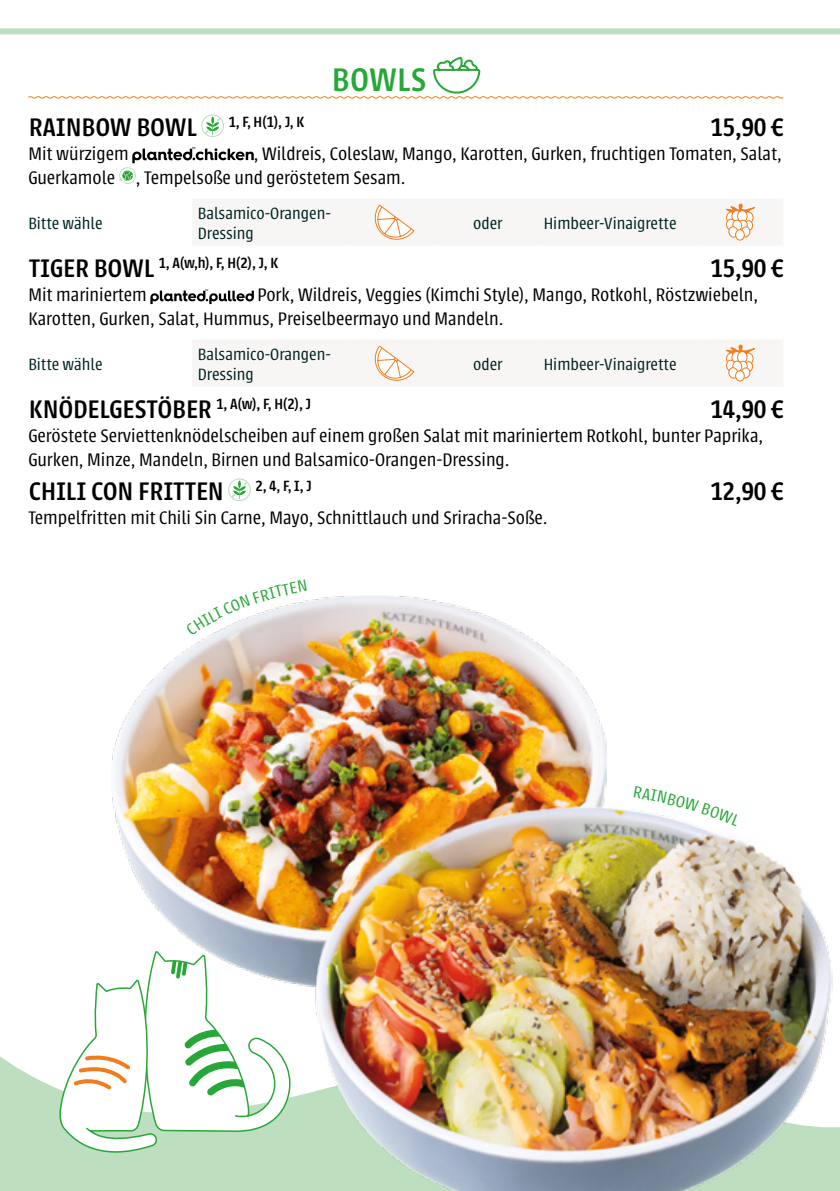
<style>
.page{position:relative;width:840px;height:1191px;background:#fff}
.page>*{position:absolute;margin:0;border:0;box-sizing:border-box;transform-origin:0 0}
.t1{font:500 36px "Urbana";letter-spacing:.025em;color:#27a737}
.t2{font:500 28px "Urbana";letter-spacing:.015em;color:#000}
.t3{font:300 20px/24px "Urbana";color:#000}
.t4{font:300 18px/20px "Urbana";color:#002321}
.t5{font:500 16.4px "Urbana";color:#000}
.s1{font-size:28px}
</style>
<div class="page">
<div style="left:0;top:28px;width:839px;height:6px;background:#bedec0"></div>
<svg style="left:0;top:1056px;width:839px;height:135px;background:#c5e2c7"></svg>
<img style="left:112px;top:595px;width:494px;height:392px">
<img style="left:311px;top:799px;width:521px;height:392px">
<svg style="left:28px;top:57px;width:755px;height:42px"></svg>
<svg style="left:201px;top:114px;width:23px;height:23px"></svg>
<svg style="left:119px;top:147px;width:135px;height:37px"></svg>
<svg style="left:374px;top:203px;width:382px;height:38px"></svg>
<svg style="left:735px;top:230px;width:8px;height:10px"></svg>
<div style="left:734px;top:229px;width:10px;height:11px;border:1px solid #ef7d1e;border-radius:50%"></div>
<svg style="left:150px;top:289px;width:104px;height:15px"></svg>
<svg style="left:374px;top:344px;width:382px;height:38px"></svg>
<svg style="left:735px;top:371px;width:8px;height:10px"></svg>
<div style="left:734px;top:370px;width:10px;height:11px;border:1px solid #ef7d1e;border-radius:50%"></div>
<svg style="left:228px;top:478px;width:23px;height:23px"></svg>
<svg style="left:58px;top:950px;width:235px;height:211px"></svg>
<svg style="left:185px;top:595px;width:122px;height:40px"></svg>
<svg style="left:633px;top:799px;width:106px;height:27px"></svg>
<h1 class="t1" style="left:332px;top:60px;width:95px">BOWLS</h1>
<p class="t5" style="left:29px;top:113px;width:277px"><span class="s1">RAINBOW BOWL</span> 1, F, H(1), J, K</p>
<h2 class="t2" style="left:709px;top:112px;width:75px">15,90 €</h2>
<p class="t3" style="left:28px;top:142px;width:102px">Mit würzigem</p>
<p class="t3" style="left:28px;top:142px;width:754px;text-indent:225px">, Wildreis, Coleslaw, Mango, Karotten, Gurken, fruchtigen Tomaten, Salat,<br>Guerkamole , Tempelsoße und geröstetem Sesam.</p>
<p class="t4" style="left:28px;top:213px;width:76px">Bitte wähle</p>
<p class="t4" style="left:198px;top:203px;width:134px">Balsamico-Orangen-<br>Dressing</p>
<p class="t4" style="left:473px;top:213px;width:31px">oder</p>
<p class="t4" style="left:543px;top:213px;width:134px">Himbeer-Vinaigrette</p>
<p class="t5" style="left:29px;top:253px;width:250px"><span class="s1">TIGER BOWL</span> 1, A(w,h), F, H(2), J, K</p>
<h2 class="t2" style="left:709px;top:253px;width:75px">15,90 €</h2>
<p class="t3" style="left:28px;top:283px;width:120px">Mit mariniertem</p>
<p class="t3" style="left:28px;top:283px;width:731px;text-indent:229px">Pork, Wildreis, Veggies (Kimchi Style), Mango, Rotkohl, Röstzwiebeln,<br>Karotten, Gurken, Salat, Hummus, Preiselbeermayo und Mandeln.</p>
<p class="t4" style="left:28px;top:354px;width:76px">Bitte wähle</p>
<p class="t4" style="left:198px;top:344px;width:134px">Balsamico-Orangen-<br>Dressing</p>
<p class="t4" style="left:473px;top:354px;width:31px">oder</p>
<p class="t4" style="left:543px;top:354px;width:134px">Himbeer-Vinaigrette</p>
<p class="t5" style="left:29px;top:394px;width:283px"><span class="s1">KNÖDELGESTÖBER</span> 1, A(w), F, H(2), J</p>
<h2 class="t2" style="left:709px;top:394px;width:75px">14,90 €</h2>
<p class="t3" style="left:28px;top:424px;width:735px">Geröstete Serviettenknödelscheiben auf einem großen Salat mit mariniertem Rotkohl, bunter Paprika,<br>Gurken, Minze, Mandeln, Birnen und Balsamico-Orangen-Dressing.</p>
<h2 class="t2" style="left:29px;top:476px;width:284px">CHILI CON FRITTEN <sup>2,</sup> <sup>4,</sup> <sup>F,</sup> <sup>I,</sup> <sup>J</sup></h2>
<h2 class="t2" style="left:709px;top:476px;width:75px">12,90 €</h2>
<p class="t3" style="left:28px;top:506px;width:520px">Tempelfritten mit Chili Sin Carne, Mayo, Schnittlauch und Sriracha-Soße.</p>
</div>
